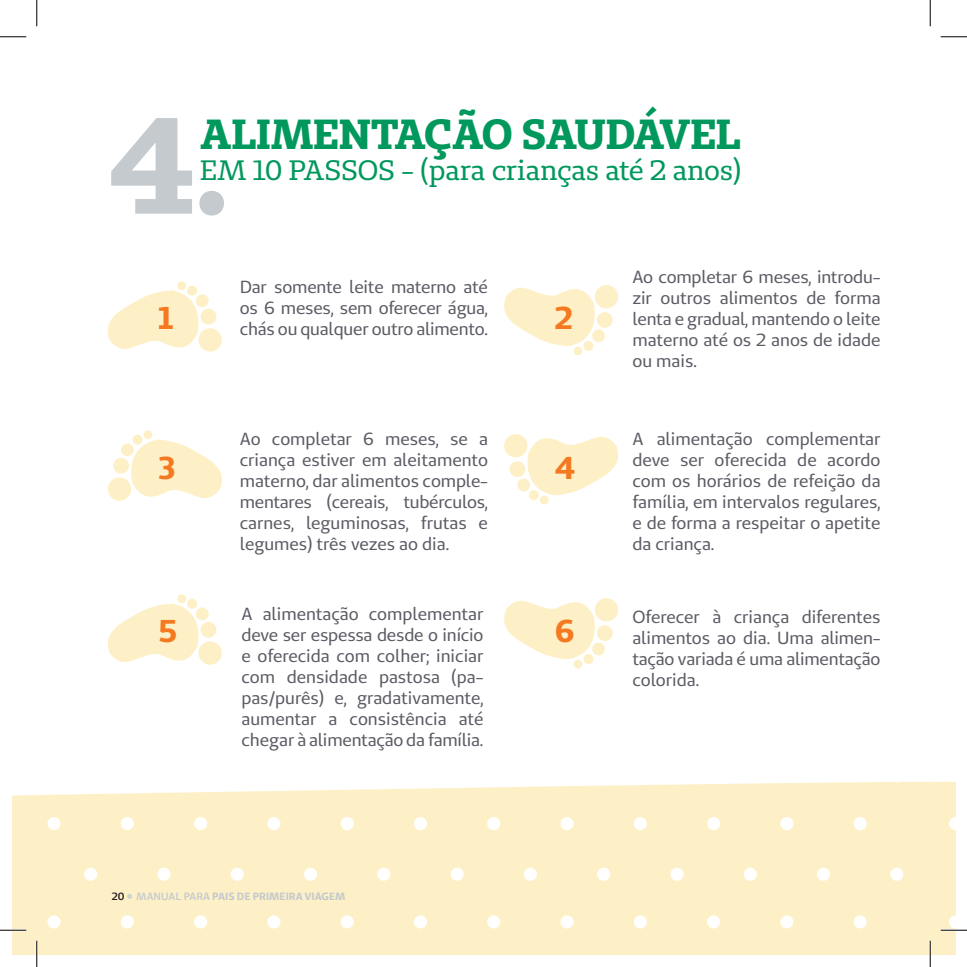
<style>
.page{position:relative;width:967px;height:967px;background:#fff}
.page>*{position:absolute;margin:0;border:0;box-sizing:border-box;transform-origin:0 0}
.t1{font:700 136.5px "Unimed Slab";color:#c4cace}
.t2{font:700 42px "Unimed Slab";color:#00985c}
.t3{font:700 31.5px "Unimed Sans";color:#f47921}
.t4{font:28px "Unimed Slab";letter-spacing:-.005em;color:#00985c}
.t5{font:17.5px/21px "Unimed Sans";letter-spacing:-.005em;color:#5a5b64;text-align:justify}
.t6{font:700 10.5px "Unimed Sans";color:#c4cace}
.s1{font-weight:600;color:#231f20}
.s2{font-weight:600}
</style>
<div class="page">
<div style="left:12px;top:781px;width:942px;height:173px;background:#fef0c6"></div>
<svg style="left:127px;top:894px;width:5px;height:4px"></svg>
<svg style="left:948px;top:817px;width:6px;height:13px"></svg>
<div style="left:84px;top:769px;width:13px;height:13px;background:#fff;border-radius:50%"></div>
<div style="left:157px;top:769px;width:13px;height:13px;background:#fff;border-radius:50%"></div>
<div style="left:231px;top:769px;width:13px;height:13px;background:#fff;border-radius:50%"></div>
<div style="left:304px;top:769px;width:13px;height:13px;background:#fff;border-radius:50%"></div>
<div style="left:377px;top:769px;width:13px;height:13px;background:#fff;border-radius:50%"></div>
<div style="left:450px;top:769px;width:13px;height:13px;background:#fff;border-radius:50%"></div>
<div style="left:524px;top:769px;width:13px;height:13px;background:#fff;border-radius:50%"></div>
<div style="left:597px;top:769px;width:13px;height:13px;background:#fff;border-radius:50%"></div>
<div style="left:670px;top:769px;width:13px;height:13px;background:#fff;border-radius:50%"></div>
<div style="left:743px;top:769px;width:13px;height:13px;background:#fff;border-radius:50%"></div>
<div style="left:816px;top:769px;width:14px;height:13px;background:#fff;border-radius:50%"></div>
<div style="left:890px;top:769px;width:13px;height:13px;background:#fff;border-radius:50%"></div>
<div style="left:47px;top:817px;width:14px;height:13px;background:#fff;border-radius:50%"></div>
<div style="left:121px;top:817px;width:13px;height:13px;background:#fff;border-radius:50%"></div>
<div style="left:194px;top:817px;width:13px;height:13px;background:#fff;border-radius:50%"></div>
<div style="left:267px;top:817px;width:13px;height:13px;background:#fff;border-radius:50%"></div>
<div style="left:340px;top:817px;width:14px;height:13px;background:#fff;border-radius:50%"></div>
<div style="left:414px;top:817px;width:13px;height:13px;background:#fff;border-radius:50%"></div>
<div style="left:487px;top:817px;width:13px;height:13px;background:#fff;border-radius:50%"></div>
<div style="left:560px;top:817px;width:13px;height:13px;background:#fff;border-radius:50%"></div>
<div style="left:633px;top:817px;width:13px;height:13px;background:#fff;border-radius:50%"></div>
<div style="left:707px;top:817px;width:13px;height:13px;background:#fff;border-radius:50%"></div>
<div style="left:780px;top:817px;width:13px;height:13px;background:#fff;border-radius:50%"></div>
<div style="left:853px;top:817px;width:13px;height:13px;background:#fff;border-radius:50%"></div>
<div style="left:84px;top:867px;width:13px;height:13px;background:#fff;border-radius:50%"></div>
<div style="left:157px;top:867px;width:13px;height:13px;background:#fff;border-radius:50%"></div>
<div style="left:231px;top:867px;width:13px;height:13px;background:#fff;border-radius:50%"></div>
<div style="left:304px;top:867px;width:13px;height:13px;background:#fff;border-radius:50%"></div>
<div style="left:377px;top:867px;width:13px;height:13px;background:#fff;border-radius:50%"></div>
<div style="left:450px;top:867px;width:13px;height:13px;background:#fff;border-radius:50%"></div>
<div style="left:524px;top:867px;width:13px;height:13px;background:#fff;border-radius:50%"></div>
<div style="left:597px;top:867px;width:13px;height:13px;background:#fff;border-radius:50%"></div>
<div style="left:670px;top:867px;width:13px;height:13px;background:#fff;border-radius:50%"></div>
<div style="left:743px;top:867px;width:13px;height:13px;background:#fff;border-radius:50%"></div>
<div style="left:816px;top:867px;width:14px;height:13px;background:#fff;border-radius:50%"></div>
<div style="left:890px;top:867px;width:13px;height:13px;background:#fff;border-radius:50%"></div>
<div style="left:47px;top:915px;width:14px;height:13px;background:#fff;border-radius:50%"></div>
<div style="left:121px;top:915px;width:13px;height:13px;background:#fff;border-radius:50%"></div>
<div style="left:194px;top:915px;width:13px;height:13px;background:#fff;border-radius:50%"></div>
<div style="left:267px;top:915px;width:13px;height:13px;background:#fff;border-radius:50%"></div>
<div style="left:340px;top:915px;width:14px;height:13px;background:#fff;border-radius:50%"></div>
<div style="left:414px;top:915px;width:13px;height:13px;background:#fff;border-radius:50%"></div>
<div style="left:487px;top:915px;width:13px;height:13px;background:#fff;border-radius:50%"></div>
<div style="left:560px;top:915px;width:13px;height:13px;background:#fff;border-radius:50%"></div>
<div style="left:633px;top:915px;width:13px;height:13px;background:#fff;border-radius:50%"></div>
<div style="left:707px;top:915px;width:13px;height:13px;background:#fff;border-radius:50%"></div>
<div style="left:780px;top:915px;width:13px;height:13px;background:#fff;border-radius:50%"></div>
<div style="left:853px;top:915px;width:13px;height:13px;background:#fff;border-radius:50%"></div>
<svg style="left:108px;top:281px;width:114px;height:71px"></svg>
<svg style="left:108px;top:594px;width:114px;height:71px"></svg>
<svg style="left:504px;top:434px;width:114px;height:70px"></svg>
<svg style="left:504px;top:285px;width:114px;height:70px"></svg>
<svg style="left:504px;top:598px;width:114px;height:70px"></svg>
<svg style="left:108px;top:430px;width:114px;height:71px"></svg>
<hr style="left:0;top:929px;width:26px;height:2px;background:#fff">
<hr style="left:940px;top:929px;width:26px;height:2px;background:#fff">
<hr style="left:36px;top:940px;width:2px;height:26px;background:#fff">
<hr style="left:929px;top:940px;width:2px;height:26px;background:#fff">
<svg style="left:0;top:36px;width:26px;height:1px"></svg>
<svg style="left:940px;top:36px;width:26px;height:1px"></svg>
<svg style="left:0;top:929px;width:26px;height:1px"></svg>
<svg style="left:940px;top:915px;width:26px;height:15px"></svg>
<svg style="left:36px;top:0;width:1px;height:26px"></svg>
<svg style="left:36px;top:940px;width:1px;height:26px"></svg>
<svg style="left:929px;top:0;width:1px;height:26px"></svg>
<svg style="left:929px;top:940px;width:1px;height:26px"></svg>
<h2 class="t2" style="left:200px;top:106px;width:542px">ALIMENTAÇÃO SAUDÁVEL</h2>
<h3 class="t4" style="left:200px;top:153px;width:542px">EM 10 PASSOS - (para crianças até 2 anos)</h3>
<h1 class="t1" style="left:109px;top:75px;width:121px">4.</h1>
<h3 class="t3" style="left:158px;top:296px;width:16px">1</h3>
<p class="t5" style="left:240px;top:276px;width:250px">Dar somente leite materno até os 6 meses, sem oferecer água, chás ou qualquer outro alimento.</p>
<p class="t5" style="left:632px;top:266px;width:250px">Ao completar 6 meses, introdu&shy;zir outros alimentos de forma lenta e gradual, mantendo o leite materno até os 2 anos de idade ou mais.</p>
<h3 class="t3" style="left:555px;top:296px;width:20px">2</h3>
<p class="t5" style="left:240px;top:428px;width:250px">Ao completar 6 meses, se a criança estiver em aleitamento materno, dar alimentos comple&shy;mentares (cereais, tubérculos, carnes, leguminosas, frutas e legumes) três vezes ao dia.</p>
<p class="t5" style="left:632px;top:428px;width:250px">A alimentação complementar deve ser oferecida de acordo com os horários de refeição da família, em intervalos regulares, e de forma a respeitar o apetite da criança.</p>
<h3 class="t3" style="left:158px;top:447px;width:19px">3</h3>
<h3 class="t3" style="left:555px;top:447px;width:22px">4</h3>
<h3 class="t3" style="left:158px;top:609px;width:20px">5</h3>
<p class="t5" style="left:241px;top:603px;width:243px">A alimentação complementar deve ser espessa desde o início e oferecida com colher; iniciar com densidade pastosa (pa&shy;pas/purês) e, gradativamente, aumentar a consistência até chegar à alimentação da família.</p>
<p class="t5" style="left:632px;top:605px;width:250px">Oferecer à criança diferentes alimentos ao dia. Uma alimen&shy;tação variada é uma alimentação colorida.</p>
<h3 class="t3" style="left:555px;top:609px;width:21px">6</h3>
<p class="t6" style="left:112px;top:889px;width:235px"><span class="s1">20</span> <sup>.</sup> <span class="s2">MANUAL PARA</span> PAIS DE PRIMEIRA VIAGEM</p>
</div>
